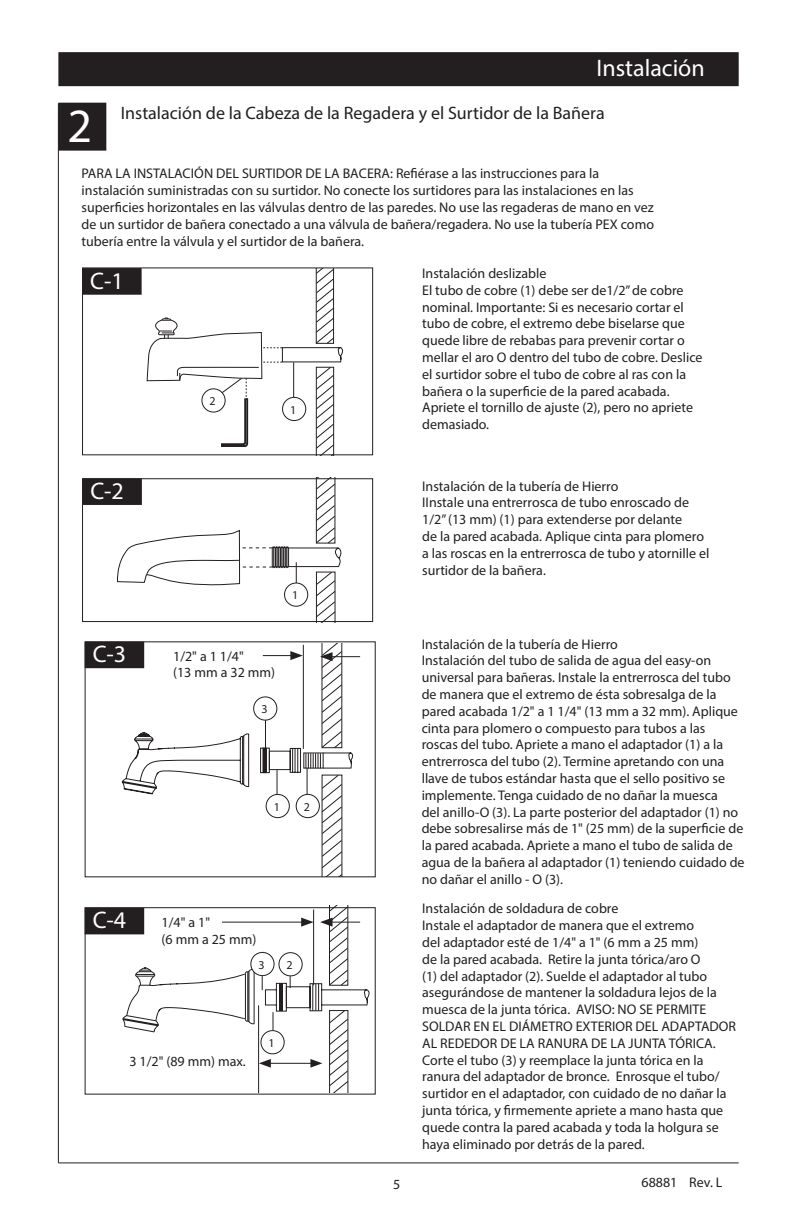
<style>
.page{position:relative;width:792px;height:1224px;background:#fff}
.page>*{position:absolute;margin:0;border:0;box-sizing:border-box;transform-origin:0 0}
.t1{font:48px "Myriad Pro";color:#fff}
.t2{font:24px "Myriad Pro";color:#fff}
.t3{font:18px "Myriad Pro";color:#231f20}
.t4{font:14px/16.8px "Myriad Pro";color:#231f20}
.t5{font:12px "Myriad Pro";color:#231f20}
</style>
<div class="page">
<div style="left:59px;top:53px;width:679px;height:32px;background:#231f20"></div>
<div style="left:58px;top:52px;width:681px;height:34px;border:2px solid #231f20"></div>
<div style="left:59px;top:104px;width:46px;height:46px;background:#231f20"></div>
<div style="left:58px;top:103px;width:48px;height:48px;border:2px solid #231f20"></div>
<hr style="left:58px;top:103px;width:1px;height:1060px;background:#231f20">
<hr style="left:58px;top:1162px;width:681px;height:1px;background:#231f20">
<svg style="left:147px;top:270px;width:196px;height:183px"></svg>
<svg style="left:117px;top:480px;width:224px;height:140px"></svg>
<div style="left:83px;top:479px;width:58px;height:25px;background:#231f20"></div>
<div style="left:82px;top:478px;width:60px;height:27px;border:2px solid #231f20"></div>
<div style="left:83px;top:269px;width:58px;height:25px;background:#231f20"></div>
<div style="left:82px;top:268px;width:60px;height:27px;border:2px solid #231f20"></div>
<div style="left:82px;top:478px;width:291px;height:144px;border:1px solid #231f20"></div>
<div style="left:82px;top:268px;width:291px;height:187px;border:1px solid #231f20"></div>
<svg style="left:283px;top:397px;width:23px;height:24px"></svg>
<div style="left:282px;top:397px;width:24px;height:24px;border:1px solid #231f20;border-radius:50%"></div>
<div style="left:288px;top:403px;width:12px;height:13px;background:#fff"></div>
<svg style="left:202px;top:389px;width:23px;height:23px"></svg>
<div style="left:201px;top:388px;width:25px;height:25px;border:1px solid #231f20;border-radius:50%"></div>
<div style="left:208px;top:394px;width:11px;height:13px;background:#fff"></div>
<div style="left:285px;top:583px;width:23px;height:23px;background:#fff;border-radius:50%"></div>
<div style="left:284px;top:583px;width:24px;height:24px;border:1px solid #231f20;border-radius:50%"></div>
<div style="left:86px;top:909px;width:57px;height:24px;background:#231f20"></div>
<div style="left:85px;top:908px;width:59px;height:26px;border:2px solid #231f20"></div>
<div style="left:86px;top:643px;width:57px;height:24px;background:#231f20"></div>
<div style="left:85px;top:642px;width:59px;height:26px;border:2px solid #231f20"></div>
<div style="left:85px;top:907px;width:291px;height:188px;border:1px solid #231f20"></div>
<div style="left:85px;top:641px;width:291px;height:236px;border:1px solid #231f20"></div>
<hr style="left:329px;top:656px;width:31px;height:1px;background:#231f20">
<svg style="left:121px;top:644px;width:234px;height:232px"></svg>
<svg style="left:122px;top:906px;width:249px;height:187px"></svg>
<h1 class="t1" style="left:67px;top:96px;width:26px">2</h1>
<h2 class="t2" style="left:596px;top:54px;width:110px">Instalación</h2>
<p class="t3" style="left:121px;top:101px;width:486px">Instalación de la Cabeza de la Regadera y el Surtidor de la Bañera</p>
<p class="t4" style="left:82px;top:165px;width:574px">PARA LA INSTALACIÓN DEL SURTIDOR DE LA BACERA: Refiérase a las instrucciones para la instalación suministradas con su surtidor. No conecte los surtidores para las instalaciones en las superficies horizontales en las válvulas dentro de las paredes. No use las regaderas de mano en vez de un surtidor de bañera conectado a una válvula de bañera/regadera. No use la tubería PEX como tubería entre la válvula y el surtidor de la bañera.</p>
<p class="t4" style="left:422px;top:265px;width:282px">Instalación deslizable<br>El tubo de cobre (1) debe ser de1/2” de cobre nominal. Importante: Si es necesario cortar el tubo de cobre, el extremo debe biselarse que quede libre de rebabas para prevenir cortar o mellar el aro O dentro del tubo de cobre. Deslice el surtidor sobre el tubo de cobre al ras con la bañera o la superficie de la pared acabada.<br>Apriete el tornillo de ajuste (2), pero no apriete demasiado.</p>
<h2 class="t2" style="left:90px;top:266px;width:35px">C-1</h2>
<p class="t5" style="left:210px;top:394px;width:8px">2</p>
<p class="t5" style="left:290px;top:402px;width:8px">1</p>
<h2 class="t2" style="left:90px;top:476px;width:35px">C-2</h2>
<h2 class="t2" style="left:93px;top:639px;width:35px">C-3</h2>
<p class="t5" style="left:292px;top:588px;width:8px">1</p>
<p class="t4" style="left:173px;top:647px;width:104px">1/2" a 1 1/4"<br>(13 mm a 32 mm)</p>
<p class="t5" style="left:261px;top:702px;width:8px">3</p>
<p class="t5" style="left:274px;top:799px;width:8px">1</p>
<p class="t5" style="left:304px;top:799px;width:8px">2</p>
<h2 class="t2" style="left:93px;top:906px;width:35px">C-4</h2>
<p class="t4" style="left:162px;top:914px;width:96px">1/4" a 1"<br>(6 mm a 25 mm)</p>
<p class="t5" style="left:259px;top:957px;width:8px">3</p>
<p class="t5" style="left:287px;top:957px;width:8px">2</p>
<p class="t5" style="left:269px;top:1035px;width:8px">1</p>
<p class="t4" style="left:129px;top:1053px;width:118px">3 1/2" (89 mm) max.</p>
<p class="t4" style="left:422px;top:477px;width:289px">Instalación de la tubería de Hierro<br>IInstale una entrerrosca de tubo enroscado de 1/2” (13 mm) (1) para extenderse por delante<br>de la pared acabada. Aplique cinta para plomero a las roscas en la entrerrosca de tubo y atornille el surtidor de la bañera.</p>
<p class="t4" style="left:393px;top:1176px;width:9px">5</p>
<p class="t4" style="left:422px;top:635px;width:324px">Instalación de la tubería de Hierro<br>Instalación del tubo de salida de agua del easy-on universal para bañeras. Instale la entrerrosca del tubo de manera que el extremo de ésta sobresalga de la pared acabada 1/2" a 1 1/4" (13 mm a 32 mm). Aplique cinta para plomero o compuesto para tubos a las roscas del tubo. Apriete a mano el adaptador (1) a la entrerrosca del tubo (2). Termine apretando con una llave de tubos estándar hasta que el sello positivo se implemente. Tenga cuidado de no dañar la muesca<br>del anillo-O (3). La parte posterior del adaptador (1) no debe sobresalirse más de 1" (25 mm) de la superficie de la pared acabada. Apriete a mano el tubo de salida de agua de la bañera al adaptador (1) teniendo cuidado de no dañar el anillo - O (3).</p>
<p class="t4" style="left:422px;top:900px;width:315px">Instalación de soldadura de cobre<br>Instale el adaptador de manera que el extremo<br>del adaptador esté de 1/4" a 1" (6 mm a 25 mm)<br>de la pared acabada. Retire la junta tórica/aro O<br>(1) del adaptador (2). Suelde el adaptador al tubo asegurándose de mantener la soldadura lejos de la muesca de la junta tórica. AVISO: NO SE PERMITE SOLDAR EN EL DIÁMETRO EXTERIOR DEL ADAPTADOR AL REDEDOR DE LA RANURA DE LA JUNTA TÓRICA.<br>Corte el tubo (3) y reemplace la junta tórica en la ranura del adaptador de bronce. Enrosque el tubo/ surtidor en el adaptador, con cuidado de no dañar la junta tórica, y firmemente apriete a mano hasta que quede contra la pared acabada y toda la holgura se haya eliminado por detrás de la pared.</p>
<p class="t4" style="left:642px;top:1174px;width:83px">68881 Rev. L</p>
</div>
